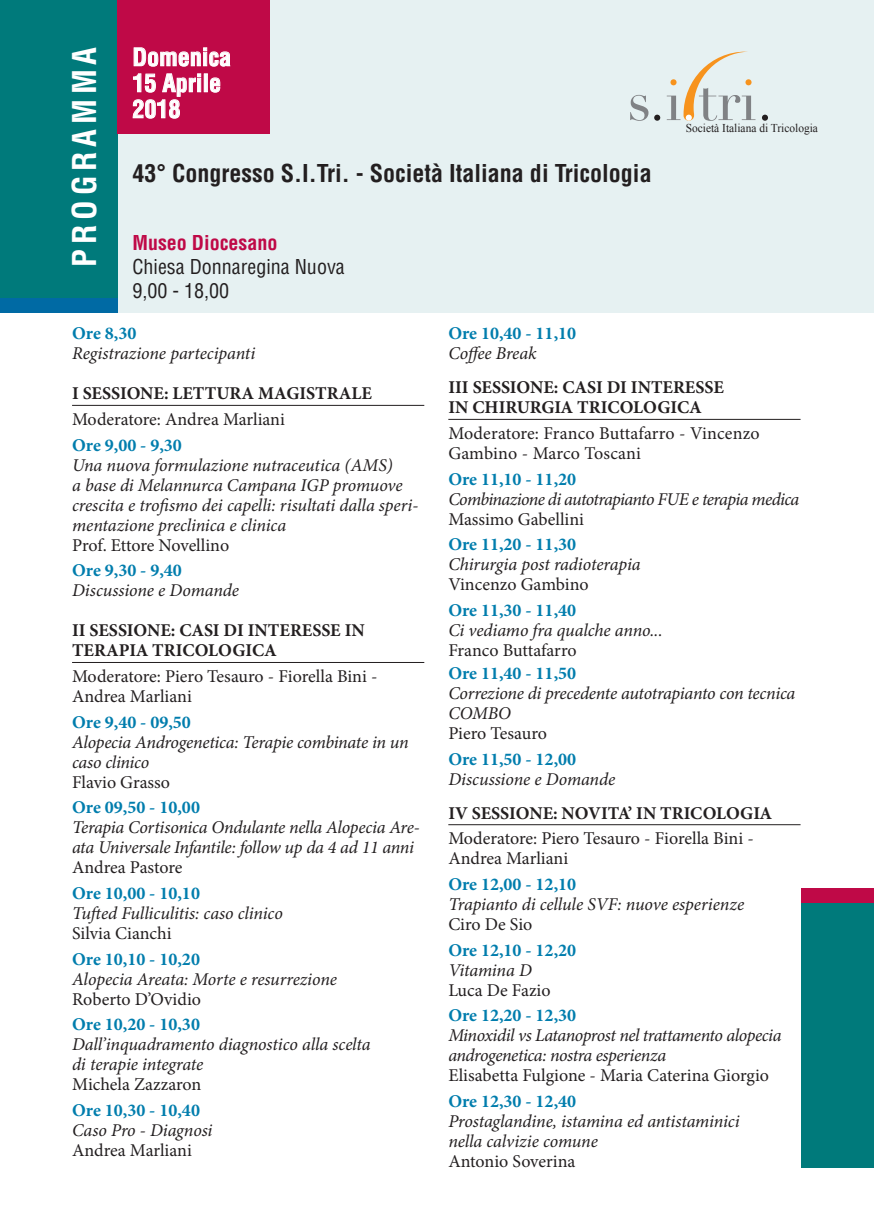
<style>
.page{position:relative;width:874px;height:1225px;background:#fff}
.page>*{position:absolute;margin:0;border:0;box-sizing:border-box;transform-origin:0 0}
.t1{font:700 condensed 32px "Helvetica";letter-spacing:.15em;color:#fff}
.t2{font:700 condensed 24px "Helvetica";color:#231f20}
.t3{font:700 condensed 24px/26px "Helvetica";color:#fff}
.t4{font:condensed 20px/24px "Helvetica";color:#231f20}
.t5{font:700 condensed 20px "Helvetica";color:#bf0947}
.t6{font:italic 18px/20px "Minion Pro";letter-spacing:-.015em;color:#231f20}
.t7{font:18px/20px "Minion Pro";color:#231f20}
.t8{font:700 18px "Minion Pro";color:#007dad}
.t9{font:700 18px/20px "Minion Pro";color:#231f20}
.t10{font:italic 18px "Minion Pro";letter-spacing:-.04em;color:#231f20}
.t11{font:12px "Times New Roman";color:#231f20;scale:.95 1}
</style>
<div class="page">
<div style="left:117px;top:0;width:756px;height:313px;background:#e6f1f2"></div>
<hr style="left:72px;top:405px;width:352px;height:1px;background:#231f20">
<hr style="left:72px;top:662px;width:352px;height:1px;background:#231f20">
<hr style="left:448px;top:419px;width:352px;height:1px;background:#231f20">
<hr style="left:448px;top:824px;width:352px;height:1px;background:#231f20">
<div style="left:0;top:0;width:117px;height:299px;background:#007a7b"></div>
<div style="left:801px;top:902px;width:72px;height:266px;background:#007a7b"></div>
<div style="left:801px;top:888px;width:72px;height:14px;background:#bf0947"></div>
<div style="left:117px;top:0;width:153px;height:134px;background:#bf0947"></div>
<svg style="left:134px;top:47px;width:96px;height:20px"></svg>
<div style="left:204px;top:74px;width:3px;height:18px;border:1px solid #fff"></div>
<svg style="left:210px;top:77px;width:10px;height:16px"></svg>
<svg style="left:133px;top:73px;width:68px;height:46px"></svg>
<div style="left:0;top:299px;width:117px;height:14px;background:#006aa4"></div>
<svg style="left:654px;top:115px;width:6px;height:6px"></svg>
<svg style="left:630px;top:95px;width:18px;height:26px"></svg>
<svg style="left:666px;top:52px;width:89px;height:69px"></svg>
<svg style="left:762px;top:115px;width:5px;height:6px"></svg>
<h1 class="t1" style="left:65px;top:267px;width:221px;rotate:-90deg">PROGRAMMA</h1>
<h2 class="t3" style="left:132px;top:44px;width:100px">Domenica<br>15 Aprile<br>2018</h2>
<h2 class="t2" style="left:132px;top:158px;width:520px">43° Congresso S.I.Tri. - Società Italiana di Tricologia</h2>
<p class="t5" style="left:132px;top:230px;width:146px">Museo Diocesano</p>
<p class="t4" style="left:132px;top:254px;width:214px">Chiesa Donnaregina Nuova<br>9,00 - 18,00</p>
<p class="t11" style="left:685px;top:120px;width:141px">Società Italiana di Tricologia</p>
<p class="t8" style="left:72px;top:321px;width:66px">Ore 8,30</p>
<p class="t6" style="left:72px;top:343px;width:185px">Registrazione partecipanti</p>
<p class="t9" style="left:72px;top:383px;width:301px">I SESSIONE: LETTURA MAGISTRALE</p>
<p class="t7" style="left:72px;top:409px;width:214px">Moderatore: Andrea Marliani</p>
<p class="t8" style="left:72px;top:432px;width:111px">Ore 9,00 - 9,30</p>
<p class="t6" style="left:72px;top:455px;width:348px">Una nuova formulazione nutraceutica (AMS)<br>a base di Melannurca Campana IGP promuove crescita e trofismo dei capelli: risultati dalla speri&shy;mentazione preclinica e clinica</p>
<p class="t7" style="left:72px;top:535px;width:159px">Prof. Ettore Novellino</p>
<p class="t8" style="left:72px;top:558px;width:111px">Ore 9,30 - 9,40</p>
<p class="t6" style="left:72px;top:580px;width:168px">Discussione e Domande</p>
<p class="t9" style="left:72px;top:620px;width:294px">II SESSIONE: CASI DI INTERESSE IN<br>TERAPIA TRICOLOGICA</p>
<p class="t7" style="left:72px;top:666px;width:307px">Moderatore: Piero Tesauro - Fiorella Bini -<br>Andrea Marliani</p>
<p class="t8" style="left:72px;top:709px;width:120px">Ore 9,40 - 09,50</p>
<p class="t6" style="left:72px;top:732px;width:338px">Alopecia Androgenetica: Terapie combinate in un caso clinico</p>
<p class="t7" style="left:72px;top:772px;width:99px">Flavio Grasso</p>
<p class="t8" style="left:72px;top:795px;width:129px">Ore 09,50 - 10,00</p>
<p class="t6" style="left:72px;top:817px;width:349px">Terapia Cortisonica Ondulante nella Alopecia Are&shy;ata Universale Infantile: follow up da 4 ad 11 anni</p>
<p class="t7" style="left:72px;top:857px;width:112px">Andrea Pastore</p>
<p class="t8" style="left:72px;top:880px;width:129px">Ore 10,00 - 10,10</p>
<p class="t6" style="left:72px;top:903px;width:212px">Tufted Fulliculitis: caso clinico</p>
<p class="t7" style="left:72px;top:923px;width:101px">Silvia Cianchi</p>
<p class="t8" style="left:72px;top:946px;width:129px">Ore 10,10 - 10,20</p>
<p class="t6" style="left:72px;top:969px;width:266px">Alopecia Areata: Morte e resurrezione</p>
<p class="t7" style="left:72px;top:989px;width:130px">Roberto D’Ovidio</p>
<p class="t8" style="left:72px;top:1012px;width:129px">Ore 10,20 - 10,30</p>
<p class="t6" style="left:72px;top:1034px;width:300px">Dall’inquadramento diagnostico alla scelta di terapie integrate</p>
<p class="t7" style="left:72px;top:1074px;width:131px">Michela Zazzaron</p>
<p class="t8" style="left:72px;top:1097px;width:129px">Ore 10,30 - 10,40</p>
<p class="t6" style="left:72px;top:1120px;width:142px">Caso Pro - Diagnosi</p>
<p class="t7" style="left:72px;top:1140px;width:121px">Andrea Marliani</p>
<p class="t8" style="left:448px;top:321px;width:129px">Ore 10,40 - 11,10</p>
<p class="t6" style="left:448px;top:343px;width:90px">Coffee Break</p>
<p class="t9" style="left:448px;top:377px;width:277px">III SESSIONE: CASI DI INTERESSE<br>IN CHIRURGIA TRICOLOGICA</p>
<p class="t7" style="left:448px;top:423px;width:313px">Moderatore: Franco Buttafarro - Vincenzo<br>Gambino - Marco Toscani</p>
<p class="t8" style="left:448px;top:466px;width:129px">Ore 11,10 - 11,20</p>
<p class="t10" style="left:448px;top:486px;width:352px">Combinazione di autotrapianto FUE e terapia medica</p>
<p class="t7" style="left:448px;top:509px;width:137px">Massimo Gabellini</p>
<p class="t8" style="left:448px;top:532px;width:129px">Ore 11,20 - 11,30</p>
<p class="t6" style="left:448px;top:554px;width:194px">Chirurgia post radioterapia</p>
<p class="t7" style="left:448px;top:574px;width:142px">Vincenzo Gambino</p>
<p class="t8" style="left:448px;top:597px;width:129px">Ore 11,30 - 11,40</p>
<p class="t6" style="left:448px;top:620px;width:216px">Ci vediamo fra qualche anno...</p>
<p class="t7" style="left:448px;top:640px;width:130px">Franco Buttafarro</p>
<p class="t8" style="left:448px;top:660px;width:129px">Ore 11,40 - 11,50</p>
<p class="t6" style="left:448px;top:683px;width:348px">Correzione di precedente autotrapianto con tecnica<br>COMBO</p>
<p class="t7" style="left:448px;top:723px;width:100px">Piero Tesauro</p>
<p class="t8" style="left:448px;top:746px;width:129px">Ore 11,50 - 12,00</p>
<p class="t6" style="left:448px;top:768px;width:168px">Discussione e Domande</p>
<p class="t9" style="left:448px;top:802px;width:325px">IV SESSIONE: NOVITA’ IN TRICOLOGIA</p>
<p class="t7" style="left:448px;top:828px;width:307px">Moderatore: Piero Tesauro - Fiorella Bini -<br>Andrea Marliani</p>
<p class="t8" style="left:448px;top:871px;width:129px">Ore 12,00 - 12,10</p>
<p class="t6" style="left:448px;top:894px;width:297px">Trapianto di cellule SVF: nuove esperienze</p>
<p class="t7" style="left:448px;top:914px;width:86px">Ciro De Sio</p>
<p class="t8" style="left:448px;top:937px;width:129px">Ore 12,10 - 12,20</p>
<p class="t6" style="left:448px;top:959px;width:85px">Vitamina D</p>
<p class="t7" style="left:448px;top:980px;width:104px">Luca De Fazio</p>
<p class="t8" style="left:448px;top:1002px;width:129px">Ore 12,20 - 12,30</p>
<p class="t6" style="left:448px;top:1025px;width:334px">Minoxidil vs Latanoprost nel trattamento alopecia androgenetica: nostra esperienza</p>
<p class="t7" style="left:448px;top:1065px;width:322px">Elisabetta Fulgione - Maria Caterina Giorgio</p>
<p class="t8" style="left:448px;top:1088px;width:129px">Ore 12,30 - 12,40</p>
<p class="t6" style="left:448px;top:1111px;width:293px">Prostaglandine, istamina ed antistaminici nella calvizie comune</p>
<p class="t7" style="left:448px;top:1151px;width:128px">Antonio Soverina</p>
</div>
